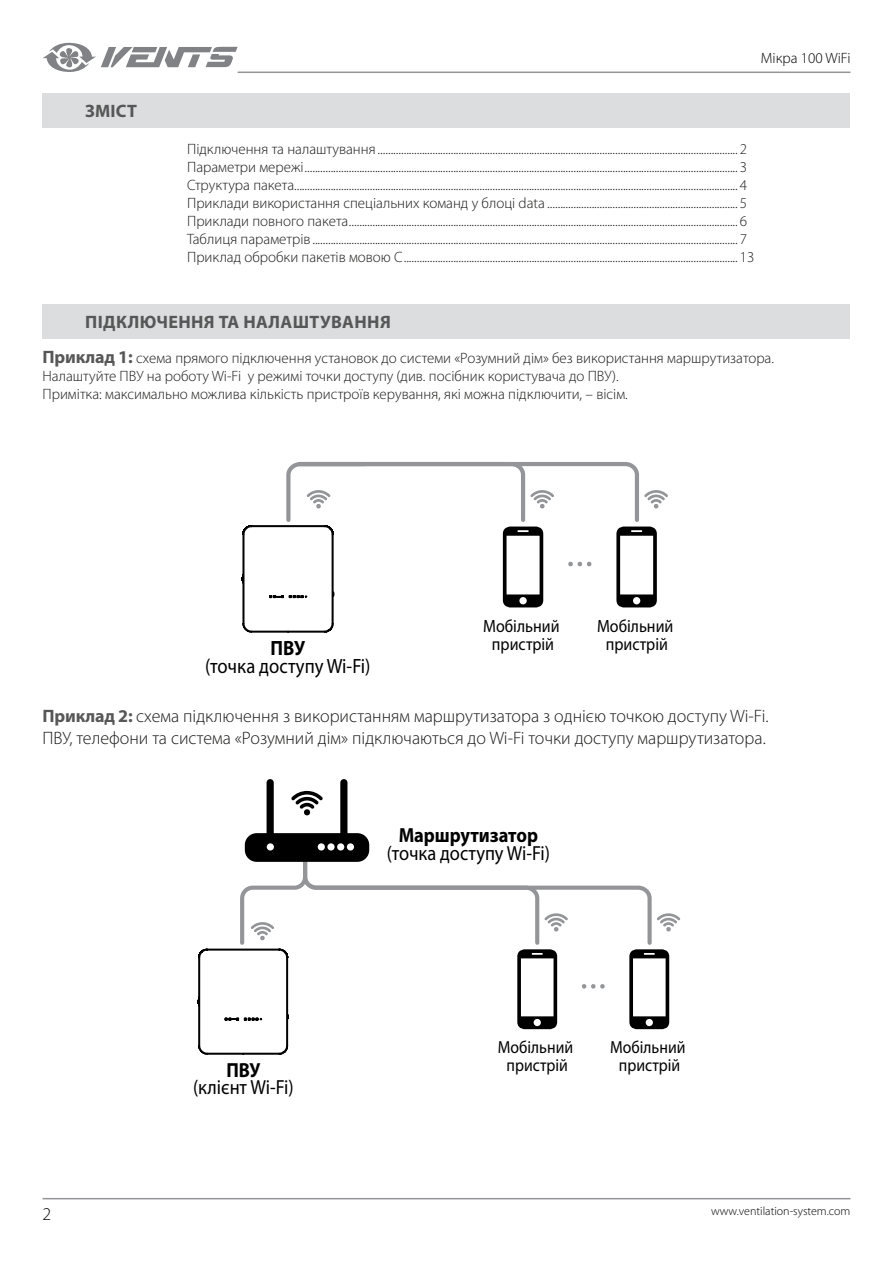
<style>
.page{position:relative;width:893px;height:1263px;background:#fff}
.page>*{position:absolute;margin:0;border:0;box-sizing:border-box;transform-origin:0 0}
.t1{font:20.7px "Myriad Pro";color:#000;scale:.9 1}
.t2{font:700 20.7px "Myriad Pro";color:#000;scale:.9 1}
.t3{font:20.4px "Myriad Pro";color:#000;scale:.9 1}
.t4{font:700 20.4px "Myriad Pro";color:#000;scale:.9 1}
.t5{font:300 18px/21.6px "Myriad Pro";color:#1c1c1b}
.t6{font:700 18px "Myriad Pro";letter-spacing:.02em;color:#575757}
.t7{font:300 18px "Myriad Pro";color:#000}
.t8{font:17.7px/17.7px "Myriad Pro";color:#000;text-align:center;scale:.9 1}
.t9{font:17.55px/17.5px "Myriad Pro";color:#000;text-align:center;scale:.9 1}
.t10{font:300 15px/18px "Myriad Pro";color:#1c1c1b}
.t11{font:300 15px "Myriad Pro";color:#000}
.t12{font:300 12px "Myriad Pro";color:#000}
.s1{font-weight:700;font-size:18px;color:#575757}
.s2{font-weight:700;color:#575757}
</style>
<div class="page">
<hr style="left:43px;top:1198px;width:807px;height:1px;background:#939598">
<hr style="left:238px;top:72px;width:612px;height:1px;background:#939598">
<svg style="left:43px;top:43px;width:195px;height:29px"></svg>
<div style="left:43px;top:94px;width:807px;height:34px;background:#dcddde"></div>
<div style="left:43px;top:304px;width:807px;height:34px;background:#dcddde"></div>
<svg style="left:241px;top:461px;width:427px;height:172px"></svg>
<svg style="left:197px;top:779px;width:483px;height:276px"></svg>
<p class="t6" style="left:85px;top:99px;width:53px">ЗМІСТ</p>
<p class="t11" style="left:761px;top:50px;width:91px">Мікра 100 WiFi</p>
<p class="t10" style="left:187px;top:140px;width:569px">Підключення та налаштування .......................................................................................................................................... 2<br>Параметри мережі...................................................................................................................................................................... 3<br>Структура пакета.......................................................................................................................................................................... 4<br>Приклади використання спеціальних команд у блоці data ......................................................................... 5<br>Приклади повного пакета..................................................................................................................................................... 6<br>Таблиця параметрів ................................................................................................................................................................... 7<br>Приклад обробки пакетів мовою С................................................................................................................................ 13</p>
<p class="t6" style="left:85px;top:310px;width:307px">ПІДКЛЮЧЕННЯ ТА НАЛАШТУВАННЯ</p>
<p class="t10" style="left:43px;top:349px;width:733px"><span class="s1">Приклад 1:</span> схема прямого підключення установок до системи «Розумний дім» без використання маршрутизатора.<br>Налаштуйте ПВУ на роботу Wi-Fi у режимі точки доступу (див. посібник користувача до ПВУ).<br>Примітка: максимально можлива кількість пристроїв керування, які можна підключити, – вісім.</p>
<h1 class="t2" style="left:271px;top:635px;width:40px">ПВУ</h1>
<h1 class="t1" style="left:205px;top:653px;width:185px">(точка доступу Wi-Fi)</h1>
<p class="t8" style="left:483px;top:617px;width:86px">Мобільний пристрій</p>
<p class="t8" style="left:597px;top:617px;width:86px">Мобільний пристрій</p>
<p class="t5" style="left:43px;top:705px;width:728px"><span class="s2">Приклад 2:</span> схема підключення з використанням маршрутизатора з однією точкою доступу Wi-Fi.<br>ПВУ, телефони та система «Розумний дім» підключаються до Wi-Fi точки доступу маршрутизатора.</p>
<h2 class="t4" style="left:226px;top:1056px;width:39px">ПВУ</h2>
<h2 class="t3" style="left:193px;top:1074px;width:113px">(клієнт Wi-Fi)</h2>
<h2 class="t4" style="left:399px;top:822px;width:156px">Маршрутизатор</h2>
<h2 class="t3" style="left:387px;top:840px;width:183px">(точка доступу Wi-Fi)</h2>
<p class="t9" style="left:498px;top:1038px;width:85px">Мобільний пристрій</p>
<p class="t9" style="left:610px;top:1038px;width:85px">Мобільний пристрій</p>
<p class="t7" style="left:43px;top:1204px;width:10px">2</p>
<p class="t12" style="left:711px;top:1204px;width:141px">www.ventilation-system.com</p>
</div>
